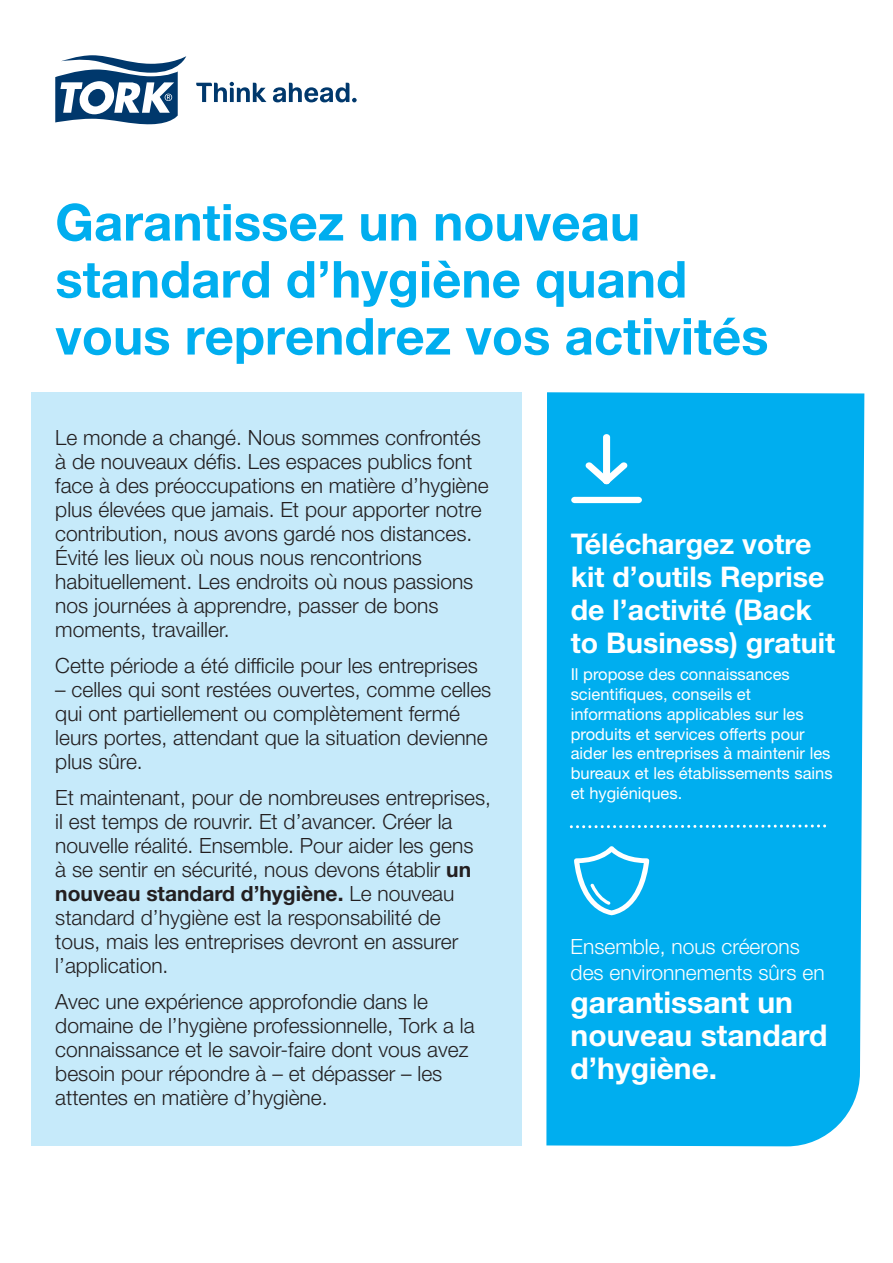
<style>
.page{position:relative;width:893px;height:1263px;background:#fff}
.page>*{position:absolute;margin:0;border:0;box-sizing:border-box;transform-origin:0 0}
.t1{font:700 51px/57px "Helvetica Neue LT Std";color:#00aeef}
.t2{font:700 30px/33px "Helvetica Neue LT Std";color:#fff}
.t3{font:700 28.5px/33px "Helvetica Neue LT Std";color:#fff}
.t4{font:300 21px/24px "Helvetica Neue LT Std";color:#231f20}
.t5{font:300 21px/25.2px "Helvetica Neue LT Std";color:#fff}
.t6{font:16.5px/19.8px "Helvetica Neue LT Std";color:#fff}
.s1{font-weight:700}
</style>
<div class="page">
<div style="left:31px;top:393px;width:491px;height:753px;background:#c6eafa"></div>
<div style="left:546px;top:392px;width:318px;height:754px;background:#00aeef"></div>
<svg style="left:55px;top:55px;width:131px;height:70px"></svg>
<svg style="left:196px;top:82px;width:70px;height:20px"></svg>
<svg style="left:273px;top:83px;width:84px;height:19px"></svg>
<svg style="left:571px;top:823px;width:255px;height:7px"></svg>
<svg style="left:574px;top:846px;width:75px;height:69px"></svg>
<div style="left:603px;top:434px;width:7px;height:50px;background:#fff;border-radius:3px"></div>
<svg style="left:585px;top:462px;width:43px;height:22px"></svg>
<div style="left:571px;top:497px;width:71px;height:6px;background:#fff;border-radius:3px"></div>
<p class="t1" style="left:55px;top:193px;width:715px">Garantissez un nouveau standard d’hygiène quand vous reprendrez vos activités</p>
<p class="t4" style="left:55px;top:425px;width:435px">Le monde a changé. Nous sommes confrontés à de nouveaux défis. Les espaces publics font face à des préoccupations en matière d’hygiène plus élevées que jamais. Et pour apporter notre contribution, nous avons gardé nos distances.<br>Évité les lieux où nous nous rencontrions habituellement. Les endroits où nous passions nos journées à apprendre, passer de bons moments, travailler.</p>
<p class="t4" style="left:55px;top:653px;width:424px">Cette période a été difficile pour les entreprises</p>
<p class="t4" style="left:55px;top:677px;width:438px">– celles qui sont restées ouvertes, comme celles qui ont partiellement ou complètement fermé leurs portes, attendant que la situation devienne plus sûre.</p>
<p class="t4" style="left:55px;top:785px;width:437px">Et maintenant, pour de nombreuses entreprises, il est temps de rouvrir. Et d’avancer. Créer la nouvelle réalité. Ensemble. Pour aider les gens<br>à se sentir en sécurité, nous devons établir <span class="s1">un nouveau standard d’hygiène.</span> Le nouveau standard d’hygiène est la responsabilité de tous, mais les entreprises devront en assurer l’application.</p>
<p class="t4" style="left:55px;top:989px;width:421px">Avec une expérience approfondie dans le domaine de l’hygiène professionnelle, Tork a la connaissance et le savoir-faire dont vous avez besoin pour répondre à – et dépasser – les attentes en matière d’hygiène.</p>
<p class="t3" style="left:571px;top:527px;width:266px">Téléchargez votre kit d’outils Reprise de l’activité (Back to Business) gratuit</p>
<p class="t6" style="left:571px;top:664px;width:263px">Il propose des connaissances scientifiques, conseils et informations applicables sur les produits et services offerts pour aider les entreprises à maintenir les bureaux et les établissements sains et hygiéniques.</p>
<p class="t5" style="left:571px;top:934px;width:255px">Ensemble, nous créerons des environnements sûrs en</p>
<p class="t2" style="left:571px;top:985px;width:258px">garantissant un nouveau standard d’hygiène.</p>
</div>
